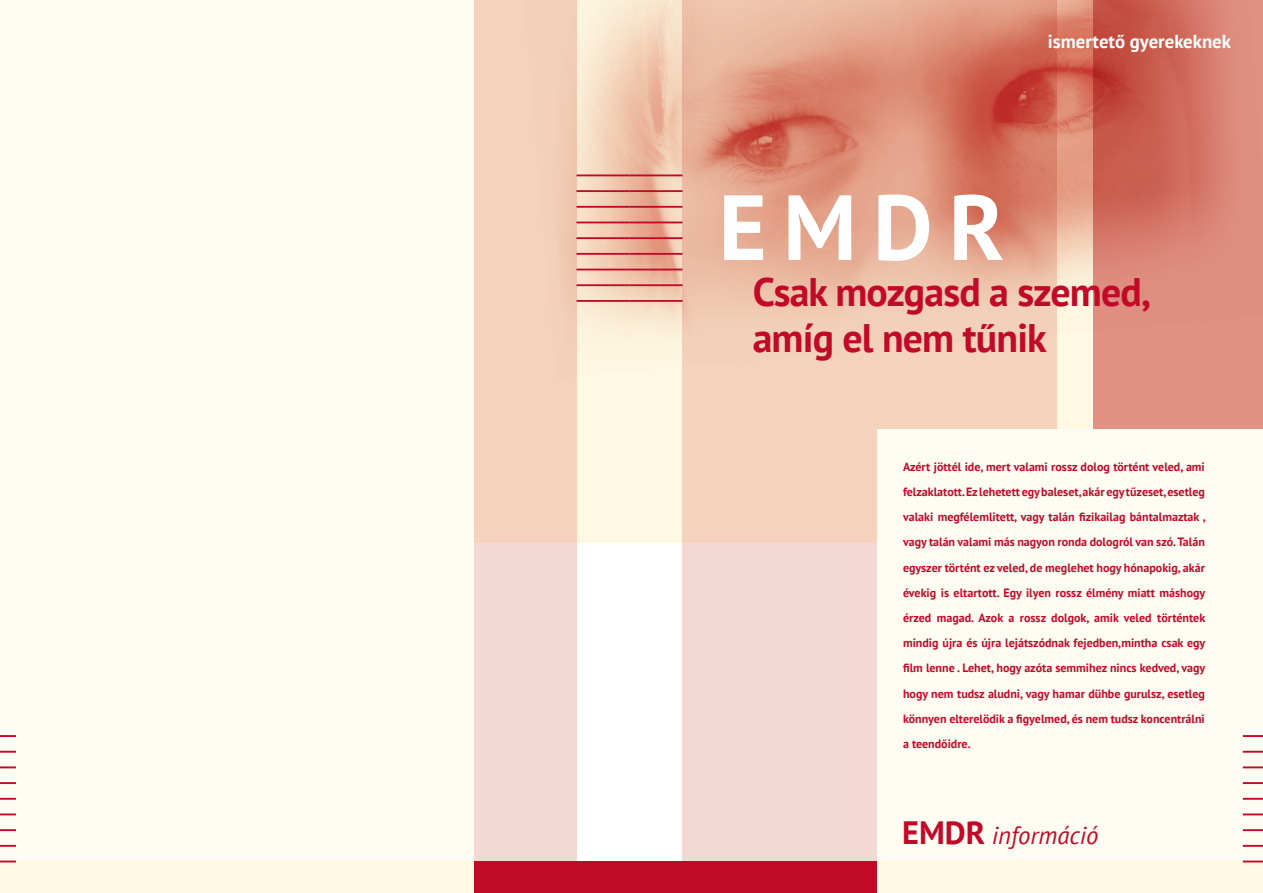
<style>
.page{position:relative;width:1263px;height:893px;background:#fff}
.page>*{position:absolute;margin:0;border:0;box-sizing:border-box;transform-origin:0 0}
.heading_4{font:700 92.25px "PT Sans";color:#fff}
.heading_3{font:700 39.75px/46.2px "PT Sans";letter-spacing:-.02em;color:#c10a27}
.heading_3-2{font:italic 24.75px "PT Sans";color:#c10a27}
.heading_3-3{font:700 18.75px "PT Sans";color:#fff}
.Body_Text{font:700 12px/25.2px "PT Sans";color:#c10a27;text-align:justify}
.s1{font-weight:700;font-style:normal;font-size:32.25px}
</style>
<div class="page">
<div style="left:166px;top:0;width:480px;height:543px;background:#fff9e3"></div>
<div style="left:0;top:0;width:474px;height:893px;background:#fffcf3"></div>
<div style="left:474px;top:0;width:102px;height:893px;background:linear-gradient(to bottom,#f4d0b4,#f4d9d6)"></div>
<div style="left:472px;top:861px;width:157px;height:32px;background:#c10a27"></div>
<div style="left:0;top:861px;width:474px;height:32px;background:#fff9e3"></div>
<svg style="left:0;top:736px;width:16px;height:1px"></svg>
<svg style="left:0;top:751px;width:16px;height:1px"></svg>
<svg style="left:0;top:767px;width:16px;height:1px"></svg>
<svg style="left:0;top:783px;width:16px;height:1px"></svg>
<svg style="left:0;top:798px;width:16px;height:1px"></svg>
<svg style="left:0;top:814px;width:16px;height:1px"></svg>
<svg style="left:0;top:830px;width:16px;height:1px"></svg>
<svg style="left:0;top:846px;width:16px;height:1px"></svg>
<svg style="left:0;top:861px;width:16px;height:1px"></svg>
<div style="left:629px;top:0;width:634px;height:459px;background:#e19083"></div>
<div style="left:617px;top:0;width:476px;height:543px;background:#fff9e3"></div>
<img style="left:523px;top:0;width:705px;height:378px">
<svg style="left:682px;top:0;width:375px;height:861px;background:#eab8a6"></svg>
<div style="left:877px;top:429px;width:386px;height:464px;background:#fffcf3"></div>
<div style="left:598px;top:861px;width:280px;height:32px;background:#c10a27"></div>
<div style="left:877px;top:861px;width:386px;height:32px;background:#fff9e3"></div>
<hr style="left:629px;top:175px;width:53px;height:1px;background:#c10a27">
<hr style="left:629px;top:191px;width:53px;height:1px;background:#c10a27">
<hr style="left:629px;top:207px;width:53px;height:1px;background:#c10a27">
<hr style="left:629px;top:222px;width:53px;height:1px;background:#c10a27">
<hr style="left:629px;top:238px;width:53px;height:1px;background:#c10a27">
<hr style="left:629px;top:254px;width:53px;height:1px;background:#c10a27">
<hr style="left:629px;top:269px;width:53px;height:1px;background:#c10a27">
<hr style="left:629px;top:285px;width:53px;height:1px;background:#c10a27">
<hr style="left:629px;top:301px;width:53px;height:1px;background:#c10a27">
<svg style="left:1243px;top:736px;width:20px;height:1px"></svg>
<svg style="left:1243px;top:751px;width:20px;height:1px"></svg>
<svg style="left:1243px;top:767px;width:20px;height:1px"></svg>
<svg style="left:1243px;top:783px;width:20px;height:1px"></svg>
<svg style="left:1243px;top:798px;width:20px;height:1px"></svg>
<svg style="left:1243px;top:814px;width:20px;height:1px"></svg>
<svg style="left:1243px;top:830px;width:20px;height:1px"></svg>
<svg style="left:1243px;top:846px;width:20px;height:1px"></svg>
<svg style="left:1243px;top:861px;width:20px;height:1px"></svg>
<hr style="left:576px;top:175px;width:53px;height:1px;background:#c10a27">
<hr style="left:576px;top:191px;width:53px;height:1px;background:#c10a27">
<hr style="left:576px;top:207px;width:53px;height:1px;background:#c10a27">
<hr style="left:576px;top:222px;width:53px;height:1px;background:#c10a27">
<hr style="left:576px;top:238px;width:53px;height:1px;background:#c10a27">
<hr style="left:576px;top:254px;width:53px;height:1px;background:#c10a27">
<hr style="left:576px;top:269px;width:53px;height:1px;background:#c10a27">
<hr style="left:576px;top:285px;width:53px;height:1px;background:#c10a27">
<hr style="left:576px;top:301px;width:53px;height:1px;background:#c10a27">
<p class="heading_3-3" style="left:1048px;top:29px;width:185px">ismertető gyerekeknek</p>
<p class="heading_4" style="left:719px;top:167px;width:287px">EMDR</p>
<p class="heading_3" style="left:753px;top:268px;width:400px">Csak mozgasd a szemed, amíg el nem tűnik</p>
<p class="Body_Text" style="left:903px;top:454px;width:304px">Azért jöttél ide, mert valami rossz dolog történt veled, ami felzaklatott. Ez lehetett egy baleset, akár egy tűzeset, esetleg valaki megfélemlitett, vagy talán fizikailag bántalmaztak , vagy talán valami más nagyon ronda dologról van szó. Talán egyszer történt ez veled, de meglehet hogy hónapokig, akár évekig is eltartott. Egy ilyen rossz élmény miatt máshogy érzed magad. Azok a rossz dolgok, amik veled történtek mindig újra és újra lejátszódnak fejedben,mintha csak egy film lenne . Lehet, hogy azóta semmihez nincs kedved, vagy hogy nem tudsz aludni, vagy hamar dühbe gurulsz, esetleg könnyen elterelödik a figyelmed, és nem tudsz koncentrálni a teendőidre.</p>
<p class="heading_3-2" style="left:902px;top:820px;width:198px"><span class="s1">EMDR</span> információ</p>
</div>
